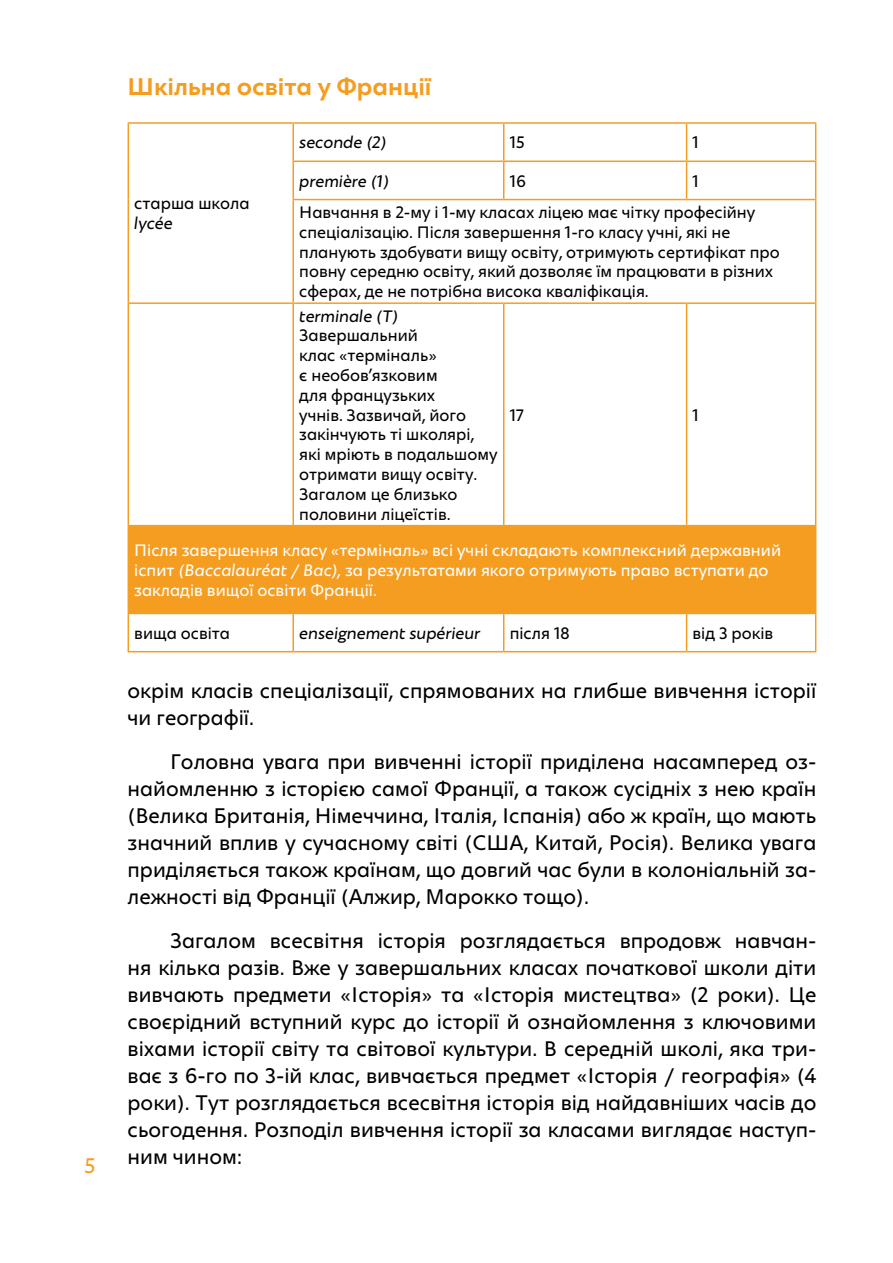
<style>
.page{position:relative;width:893px;height:1263px;background:#fff}
.page>*{position:absolute;margin:0;border:0;box-sizing:border-box;transform-origin:0 0}
.t1{font:700 24px "Ukrainian Institute";color:#f59d21}
.t2{font:21px/27px "Ukrainian Institute";color:#000;text-align:justify}
.t3{font:21px "Ukrainian Institute";color:#f59d21}
.t4{font:16.5px/19.8px "Ukrainian Institute";color:#000}
.t5{font:16.5px/19.8px "Ukrainian Institute";color:#fff}
.t6{font:italic 16.5px "Ukrainian Institute";color:#000}
.s1{font-style:italic}
</style>
<div class="page">
<div style="left:128px;top:526px;width:688px;height:87px;background:#f59d20"></div>
<hr style="left:294px;top:525px;width:209px;height:1px;background:#f59d20">
<hr style="left:293px;top:613px;width:211px;height:1px;background:#f59d23">
<hr style="left:293px;top:651px;width:211px;height:1px;background:#f59d23">
<hr style="left:128px;top:304px;width:1px;height:221px;background:#f59d23">
<hr style="left:292px;top:304px;width:2px;height:221px;background:#f59d23">
<hr style="left:128px;top:525px;width:166px;height:1px;background:#f59d23">
<hr style="left:292px;top:199px;width:212px;height:1px;background:#f59d23">
<hr style="left:815px;top:200px;width:1px;height:102px;background:#f59d23">
<hr style="left:293px;top:302px;width:211px;height:2px;background:#f59d23">
<hr style="left:687px;top:122px;width:129px;height:2px;background:#f59d23">
<hr style="left:815px;top:124px;width:1px;height:37px;background:#f59d23">
<hr style="left:504px;top:302px;width:183px;height:2px;background:#f59d23">
<hr style="left:503px;top:304px;width:1px;height:221px;background:#f59d23">
<hr style="left:687px;top:302px;width:129px;height:2px;background:#f59d23">
<hr style="left:686px;top:304px;width:1px;height:221px;background:#f59d23">
<hr style="left:815px;top:304px;width:1px;height:221px;background:#f59d23">
<hr style="left:503px;top:525px;width:184px;height:1px;background:#f59d23">
<hr style="left:687px;top:525px;width:129px;height:1px;background:#f59d23">
<hr style="left:687px;top:613px;width:129px;height:1px;background:#f59d23">
<hr style="left:815px;top:614px;width:1px;height:37px;background:#f59d23">
<hr style="left:687px;top:651px;width:129px;height:1px;background:#f59d23">
<hr style="left:128px;top:122px;width:165px;height:2px;background:#f59d23">
<hr style="left:128px;top:124px;width:1px;height:37px;background:#f59d23">
<hr style="left:128px;top:161px;width:1px;height:39px;background:#f59d23">
<hr style="left:292px;top:162px;width:2px;height:37px;background:#f59d23">
<hr style="left:128px;top:200px;width:1px;height:102px;background:#f59d23">
<hr style="left:292px;top:200px;width:2px;height:102px;background:#f59d23">
<hr style="left:128px;top:302px;width:165px;height:2px;background:#f59d23">
<hr style="left:128px;top:613px;width:165px;height:1px;background:#f59d23">
<hr style="left:128px;top:614px;width:1px;height:37px;background:#f59d23">
<hr style="left:292px;top:614px;width:2px;height:37px;background:#f59d23">
<hr style="left:128px;top:651px;width:165px;height:1px;background:#f59d23">
<hr style="left:504px;top:613px;width:183px;height:1px;background:#f59d23">
<hr style="left:503px;top:614px;width:1px;height:37px;background:#f59d23">
<hr style="left:686px;top:614px;width:1px;height:37px;background:#f59d23">
<hr style="left:504px;top:651px;width:183px;height:1px;background:#f59d23">
<hr style="left:503px;top:162px;width:1px;height:37px;background:#f59d23">
<hr style="left:504px;top:199px;width:183px;height:1px;background:#f59d23">
<hr style="left:293px;top:122px;width:211px;height:2px;background:#f59d23">
<hr style="left:292px;top:124px;width:2px;height:37px;background:#f59d23">
<hr style="left:504px;top:122px;width:183px;height:2px;background:#f59d23">
<hr style="left:503px;top:124px;width:1px;height:37px;background:#f59d23">
<hr style="left:686px;top:124px;width:1px;height:37px;background:#f59d23">
<hr style="left:292px;top:161px;width:212px;height:1px;background:#f59d23">
<hr style="left:504px;top:161px;width:183px;height:1px;background:#f59d23">
<hr style="left:687px;top:161px;width:129px;height:1px;background:#f59d23">
<hr style="left:686px;top:162px;width:1px;height:37px;background:#f59d23">
<hr style="left:815px;top:162px;width:1px;height:37px;background:#f59d23">
<hr style="left:687px;top:199px;width:129px;height:1px;background:#f59d23">
<p class="t3" style="left:84px;top:1153px;width:12px">5</p>
<p class="t1" style="left:128px;top:72px;width:305px">Шкільна освіта у Франції</p>
<p class="t4" style="left:134px;top:194px;width:117px">старша школа</p>
<p class="t6" style="left:134px;top:214px;width:40px">lycée</p>
<p class="t6" style="left:299px;top:133px;width:89px">seconde (2)</p>
<p class="t4" style="left:510px;top:133px;width:16px">15</p>
<p class="t4" style="left:693px;top:133px;width:8px">1</p>
<p class="t6" style="left:299px;top:171px;width:92px">première (1)</p>
<p class="t4" style="left:510px;top:171px;width:18px">16</p>
<p class="t4" style="left:299px;top:165px;width:457px;line-height:31.3px;text-indent:393px">1<br>Навчання в 2-му і 1-му класах ліцею має чітку професійну</p>
<p class="t4" style="left:299px;top:222px;width:482px">спеціалізацію. Після завершення 1-го класу учні, які не планують здобувати вищу освіту, отримують сертифікат про повну середню освіту, який дозволяє їм працювати в різних сферах, де не потрібна висока кваліфікація.</p>
<p class="t6" style="left:299px;top:306px;width:101px">terminale (T)</p>
<p class="t4" style="left:299px;top:326px;width:200px">Завершальний<br>клас «терміналь»<br>є необов’язковим<br>для французьких<br>учнів. Зазвичай, його закінчують ті школярі, які мріють в подальшому отримати вищу освіту.<br>Загалом це близько половини ліцеїстів.</p>
<p class="t4" style="left:510px;top:405px;width:16px">17</p>
<p class="t4" style="left:693px;top:405px;width:8px">1</p>
<p class="t5" style="left:134px;top:540px;width:648px">Після завершення класу «терміналь» всі учні складають комплексний державний іспит <span class="s1">(Baccalauréat / Bac),</span> за результатами якого отримують право вступати до закладів вищої освіти Франції.</p>
<p class="t4" style="left:134px;top:623px;width:97px">вища освіта</p>
<p class="t6" style="left:299px;top:623px;width:183px">enseignement supérieur</p>
<p class="t4" style="left:510px;top:623px;width:61px">після 18</p>
<p class="t4" style="left:693px;top:623px;width:82px">від 3 років</p>
<p class="t2" style="left:128px;top:677px;width:690px">окрім класів спеціалізації, спрямованих на глибше вивчення історії чи географії.</p>
<p class="t2" style="left:128px;top:748px;width:690px;text-indent:43px">Головна увага при вивченні історії приділена насамперед оз&shy;найомленню з історією самої Франції, а також сусідніх з нею країн (Велика Британія, Німеччина, Італія, Іспанія) або ж країн, що мають значний вплив у сучасному світі (США, Китай, Росія). Велика увага приділяється також країнам, що довгий час були в колоніальній за&shy;лежності від Франції (Алжир, Марокко тощо).</p>
<p class="t2" style="left:128px;top:927px;width:690px;text-indent:43px">Загалом всесвітня історія розглядається впродовж навчан&shy;ня кілька разів. Вже у завершальних класах початкової школи діти вивчають предмети «Історія» та «Історія мистецтва» (2 роки). Це своєрідний вступний курс до історії й ознайомлення з ключовими віхами історії світу та світової культури. В середній школі, яка три&shy;ває з 6-го по 3-ій клас, вивчається предмет «Історія / географія» (4 роки). Тут розглядається всесвітня історія від найдавніших часів до сьогодення. Розподіл вивчення історії за класами виглядає наступ&shy;ним чином:</p>
</div>
